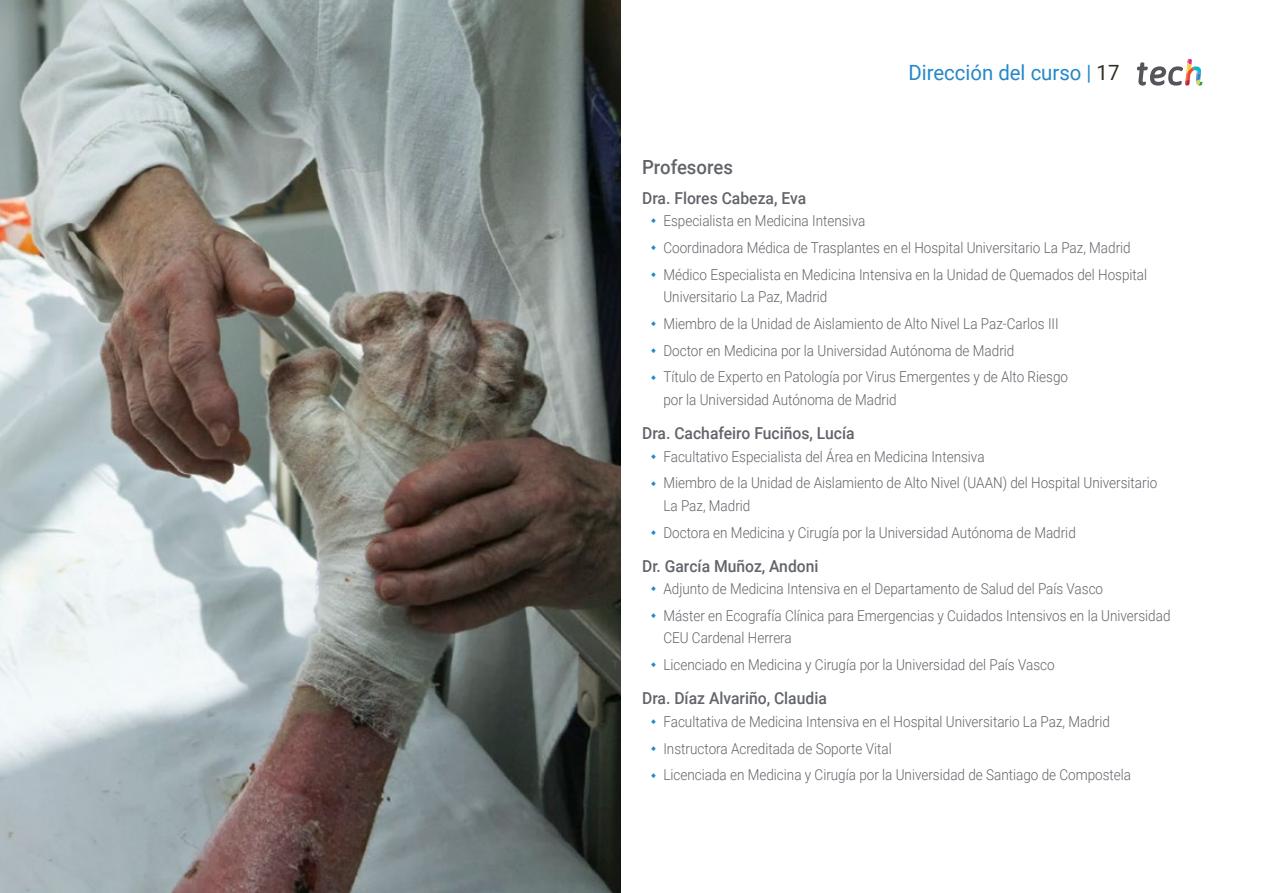
<style>
.page{position:relative;width:1263px;height:893px;background:#fff}
.page>*{position:absolute;margin:0;border:0;box-sizing:border-box;transform-origin:0 0}
.t1{font:21px "Roboto";color:#2488c9}
.t2{font:500 19.5px "Roboto";color:#61646a;scale:.95 1}
.t3{font:500 16.5px "Roboto";color:#61646a;scale:.95 1}
.t4{font:300 15px/26.7px "Roboto";color:#61646a;scale:.9 1}
.s1{color:#312e20}
</style>
<div class="page">
<svg style="left:1137px;top:59px;width:65px;height:27px"></svg>
<img style="left:0;top:0;width:621px;height:893px">
<h1 class="t1" style="left:908px;top:57px;width:213px">Dirección del curso | <span class="s1">17</span></h1>
<h2 class="t2" style="left:642px;top:154px;width:97px">Profesores</h2>
<p class="t3" style="left:642px;top:186px;width:174px">Dra. Flores Cabeza, Eva</p>
<p class="t4" style="left:663px;top:207px;width:539px">Especialista en Medicina Intensiva<br>Coordinadora Médica de Trasplantes en el Hospital Universitario La Paz, Madrid<br>Médico Especialista en Medicina Intensiva en la Unidad de Quemados del Hospital</p>
<p class="t4" style="left:663px;top:283px;width:451px">Universitario La Paz, Madrid<br>Miembro de la Unidad de Aislamiento de Alto Nivel La Paz-Carlos III Doctor en Medicina por la Universidad Autónoma de Madrid<br>Título de Experto en Patología por Virus Emergentes y de Alto Riesgo</p>
<p class="t4" style="left:663px;top:386px;width:261px">por la Universidad Autónoma de Madrid</p>
<p class="t3" style="left:642px;top:422px;width:225px">Dra. Cachafeiro Fuciños, Lucía</p>
<p class="t4" style="left:663px;top:442px;width:550px">Facultativo Especialista del Área en Medicina Intensiva<br>Miembro de la Unidad de Aislamiento de Alto Nivel (UAAN) del Hospital Universitario</p>
<p class="t4" style="left:663px;top:491px;width:460px">La Paz, Madrid<br>Doctora en Medicina y Cirugía por la Universidad Autónoma de Madrid</p>
<p class="t3" style="left:642px;top:554px;width:187px">Dr. García Muñoz, Andoni</p>
<p class="t4" style="left:663px;top:575px;width:565px">Adjunto de Medicina Intensiva en el Departamento de Salud del País Vasco<br>Máster en Ecografía Clínica para Emergencias y Cuidados Intensivos en la Universidad</p>
<p class="t4" style="left:663px;top:624px;width:436px">CEU Cardenal Herrera<br>Licenciado en Medicina y Cirugía por la Universidad del País Vasco</p>
<p class="t3" style="left:642px;top:687px;width:196px">Dra. Díaz Alvariño, Claudia</p>
<p class="t4" style="left:663px;top:708px;width:521px">Facultativa de Medicina Intensiva en el Hospital Universitario La Paz, Madrid<br>Instructora Acreditada de Soporte Vital<br>Licenciada en Medicina y Cirugía por la Universidad de Santiago de Compostela</p>
</div>
